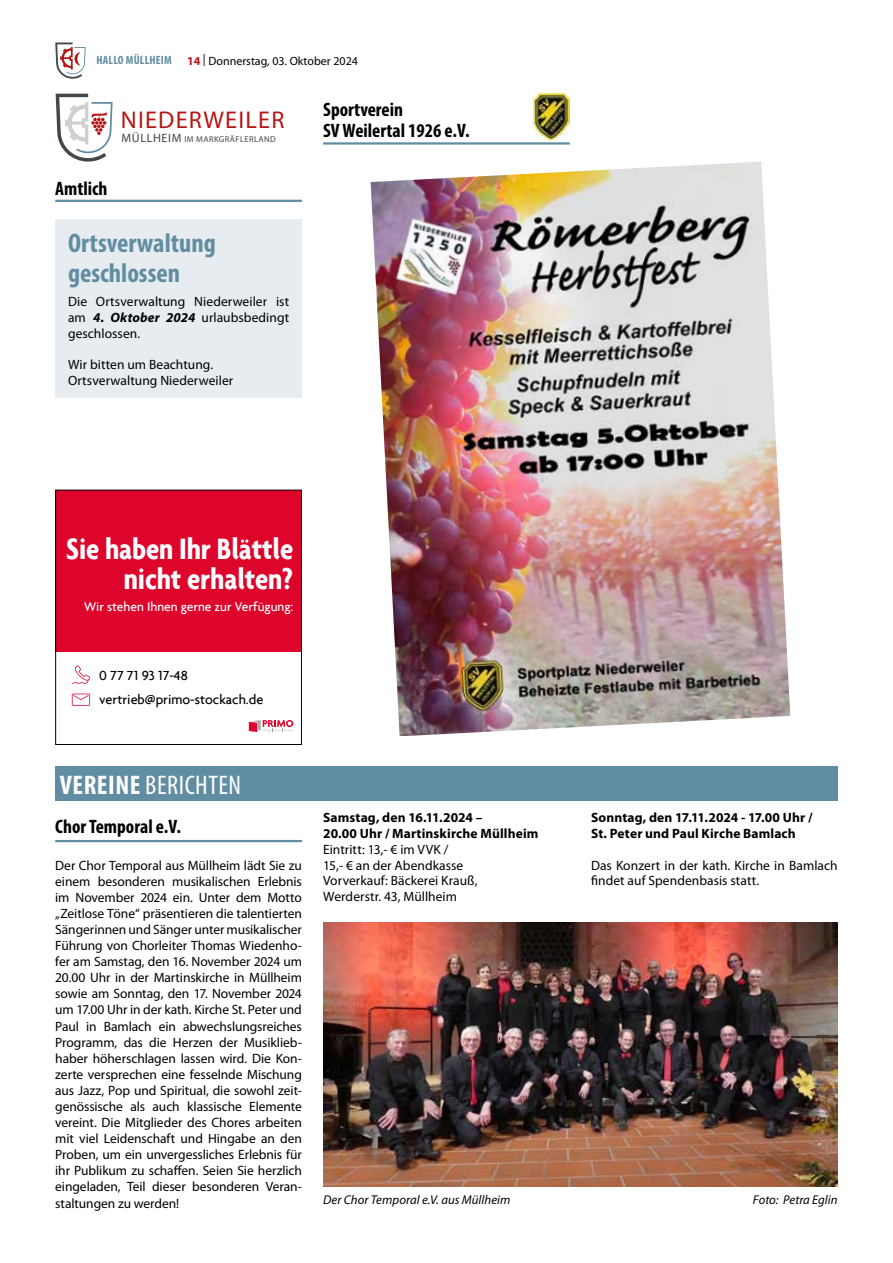
<style>
.page{position:relative;width:893px;height:1263px;background:#fff}
.page>*{position:absolute;margin:0;border:0;box-sizing:border-box;transform-origin:0 0}
.t1{font:700 condensed 31.65px/30.2px "Agenda";letter-spacing:-.005em;color:#fff;text-align:right}
.t2{font:700 condensed 27px/30px "Myriad Pro";color:#618da2}
.t3{font:condensed 27px "Myriad Pro";letter-spacing:.02em;color:#fff}
.t4{font:24.3px "Myriad Pro";letter-spacing:.05em;color:#b61615}
.t5{font:700 condensed 19.5px/21px "Myriad Pro";color:#000}
.t6{font:500 14.1px/24px "Agenda";color:#000}
.t7{font:13.5px/16px "Myriad Pro";color:#000}
.t8{font:700 13.5px/15.8px "Myriad Pro";letter-spacing:.01em;color:#000}
.t9{font:500 13.5px "Agenda";color:#fff}
.t10{font:italic 12.75px "Myriad Pro";letter-spacing:.005em;color:#000}
.t11{font:12px "Myriad Pro";color:#000}
.t12{font:700 condensed 12px "Myriad Pro";letter-spacing:.02em;color:#618da2}
.t13{font:8.55px "Myriad Pro";letter-spacing:.05em;color:#444749}
.s1{font-weight:700;color:#b61615}
.s2{font-size:12.15px}
.s3{font-weight:700;font-style:italic}
.s4{font-weight:700}
</style>
<div class="page">
<svg style="left:55px;top:43px;width:31px;height:36px"></svg>
<svg style="left:56px;top:94px;width:57px;height:68px"></svg>
<hr style="left:55px;top:200px;width:247px;height:2px;background:#618da2">
<div style="left:55px;top:219px;width:247px;height:179px;background:#e7ecf0"></div>
<hr style="left:323px;top:142px;width:247px;height:3px;background:#618da2">
<img style="left:534px;top:94px;width:36px;height:46px">
<img style="left:371px;top:162px;width:419px;height:574px">
<div style="left:55px;top:490px;width:247px;height:161px;background:#dd052b"></div>
<div style="left:55px;top:490px;width:247px;height:255px;border:1px solid #000"></div>
<svg style="left:72px;top:665px;width:18px;height:19px"></svg>
<svg style="left:72px;top:694px;width:18px;height:12px"></svg>
<svg style="left:249px;top:720px;width:44px;height:12px"></svg>
<div style="left:55px;top:766px;width:783px;height:34px;background:#618da2"></div>
<hr style="left:55px;top:840px;width:247px;height:2px;background:#618da2">
<img style="left:323px;top:923px;width:515px;height:263px">
<p class="t12" style="left:96px;top:52px;width:77px">HALLO MÜLLHEIM</p>
<p class="t11" style="left:187px;top:54px;width:172px"><span class="s1">14</span> | Donnerstag, 03. Oktober 2024</p>
<h3 class="t4" style="left:121px;top:105px;width:165px">NIEDERWEILER</h3>
<p class="t13" style="left:122px;top:134px;width:156px"><span class="s2">MÜLLHEIM</span> IM MARKGRÄFLERLAND</p>
<h3 class="t5" style="left:55px;top:178px;width:54px">Amtlich</h3>
<h2 class="t2" style="left:68px;top:227px;width:149px">Ortsverwaltung geschlossen</h2>
<p class="t7" style="left:68px;top:294px;width:223px;text-align:justify">Die Ortsverwaltung Niederweiler ist am <span class="s3">4. Oktober 2024</span> urlaubsbedingt geschlossen.</p>
<p class="t7" style="left:68px;top:357px;width:167px">Wir bitten um Beachtung.<br>Ortsverwaltung Niederweiler</p>
<h3 class="t5" style="left:323px;top:98px;width:148px">Sportverein<br>SV Weilertal 1926 e.V.</h3>
<h1 class="t1" style="left:66px;top:533px;width:228px">Sie haben Ihr Blättle nicht erhalten?</h1>
<p class="t9" style="left:84px;top:598px;width:211px">Wir stehen Ihnen gerne zur Verfügung:</p>
<p class="t6" style="left:99px;top:663px;width:166px">0 77 71 93 17-48 vertrieb@primo-stockach.de</p>
<h2 class="t3" style="left:60px;top:768px;width:183px"><span class="s4">VEREINE</span> BERICHTEN</h2>
<h3 class="t5" style="left:55px;top:816px;width:127px">Chor Temporal e.V.</h3>
<p class="t7" style="left:55px;top:857px;width:248px;text-align:justify">Der Chor Temporal aus Müllheim lädt Sie zu einem besonderen musikalischen Erlebnis im November 2024 ein. Unter dem Motto „Zeitlose Töne“ präsentieren die talentierten Sängerinnen und Sänger unter musikalischer Führung von Chorleiter Thomas Wiedenho&shy;fer am Samstag, den 16. November 2024 um 20.00 Uhr in der Martinskirche in Müllheim sowie am Sonntag, den 17. November 2024 um 17.00 Uhr in der kath. Kirche St. Peter und Paul in Bamlach ein abwechslungsreiches Programm, das die Herzen der Musiklieb&shy;haber höherschlagen lassen wird. Die Kon&shy;zerte versprechen eine fesselnde Mischung aus Jazz, Pop und Spiritual, die sowohl zeit&shy;genössische als auch klassische Elemente vereint. Die Mitglieder des Chores arbeiten mit viel Leidenschaft und Hingabe an den Proben, um ein unvergessliches Erlebnis für ihr Publikum zu schaffen. Seien Sie herzlich eingeladen, Teil dieser besonderen Veran&shy;staltungen zu werden!</p>
<p class="t8" style="left:323px;top:810px;width:217px">Samstag, den 16.11.2024 –<br>20.00 Uhr / Martinskirche Müllheim</p>
<p class="t7" style="left:323px;top:842px;width:156px">Eintritt: 13,- € im VVK /<br>15,- € an der Abendkasse<br>Vorverkauf: Bäckerei Krauß,<br>Werderstr. 43, Müllheim</p>
<p class="t8" style="left:591px;top:810px;width:223px">Sonntag, den 17.11.2024 - 17.00 Uhr /<br>St. Peter und Paul Kirche Bamlach</p>
<p class="t7" style="left:591px;top:857px;width:248px">Das Konzert in der kath. Kirche in Bamlach findet auf Spendenbasis statt.</p>
<p class="t10" style="left:323px;top:1192px;width:189px">Der Chor Temporal e.V. aus Müllheim</p>
<p class="t10" style="left:753px;top:1192px;width:86px">Foto: Petra Eglin</p>
</div>
